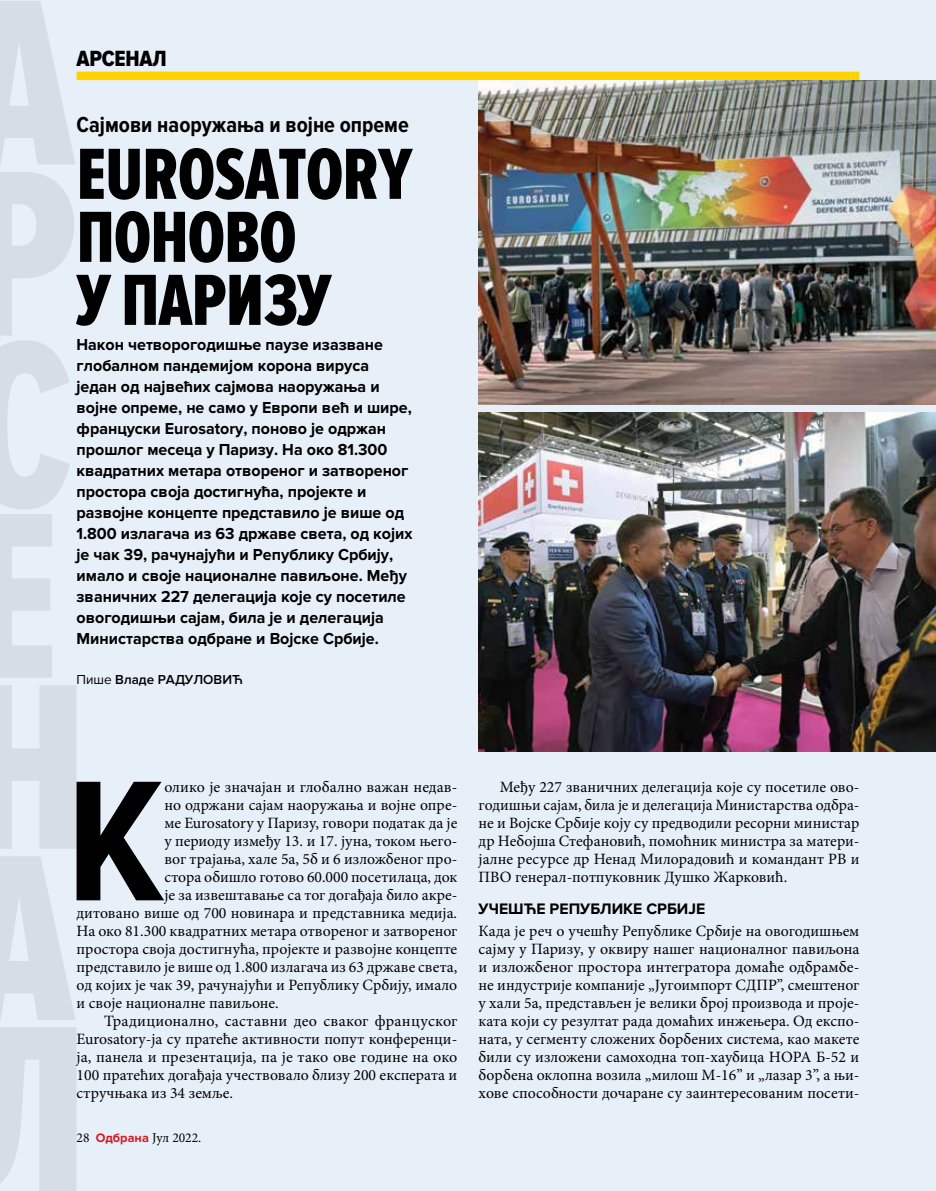
<style>
.page{position:relative;width:936px;height:1191px;background:#fff}
.page>*{position:absolute;margin:0;border:0;box-sizing:border-box;transform-origin:0 0}
.t1{font:700 177.6px "Proxima Nova Cond";color:#000}
.t2{font:75px/63px "Proxima Nova Ex Cn Extrabld";letter-spacing:-.01em;color:#000}
.t3{font:22.8px "Proxima Nova Cond Extrabld";letter-spacing:-.01em;color:#000}
.t4{font:700 22.5px "Proxima Nova Cond";color:#000}
.t5{font:700 16.5px/21px "Proxima Nova";color:#000}
.t6{font:15.75px/18px "Minion Pro";color:#000;text-align:justify}
.t7{font:700 15.75px "Proxima Nova";color:#000}
.t8{font:600 13.5px "Proxima Nova";color:#000}
.t9{font:13.5px "Minion Pro";color:#000}
.s1{font-weight:400}
.s2{font-family:"Proxima Nova";font-weight:700;font-size:12.75px;color:#d71920}
</style>
<div class="page">
<div style="left:0;top:0;width:935px;height:1191px;background:#e7eff9"></div>
<hr style="left:935px;top:0;width:1px;height:1191px;background:#e7eff9">
<div style="left:77px;top:72px;width:782px;height:8px;background:#ffd200"></div>
<svg style="left:0;top:1027px;width:77px;height:164px"></svg>
<svg style="left:0;top:856px;width:75px;height:164px"></svg>
<svg style="left:0;top:685px;width:77px;height:164px"></svg>
<svg style="left:0;top:172px;width:74px;height:506px"></svg>
<svg style="left:0;top:1px;width:75px;height:164px"></svg>
<img style="left:478px;top:413px;width:457px;height:338px">
<img style="left:478px;top:80px;width:457px;height:324px">
<h3 class="t3" style="left:77px;top:46px;width:92px">АРСЕНАЛ</h3>
<h3 class="t4" style="left:77px;top:112px;width:334px">Сајмови наоружања и војне опреме</h3>
<h2 class="t2" style="left:77px;top:145px;width:337px">EUROSATORY<br>ПОНОВО<br>У ПАРИЗУ</h2>
<p class="t5" style="left:77px;top:334px;width:337px">Након четворогодишње паузе изазване глобалном пандемијом корона вируса један од највећих сајмова наоружања и војне опреме, не само у Европи већ и шире, француски Eurosatory, поново је одржан прошлог месеца у Паризу. На око 81.300 квадратних метара отвореног и затвореног простора своја достигнућа, пројекте и развојне концепте представило је више од 1.800 излагача из 63 државе света, од којих је чак 39, рачунајући и Републику Србију, имало и своје националне павиљоне. Међу званичних 227 делегација које су посетиле овогодишњи сајам, била је и делегација Министарства одбране и Војске Србије.</p>
<p class="t8" style="left:77px;top:672px;width:168px"><span class="s1">Пише</span> Владе РАДУЛОВИЋ</p>
<h1 class="t1" style="left:66px;top:742px;width:100px">К</h1>
<p class="t6" style="left:164px;top:778px;width:294px">олико је значајан и глобално важан недав-</p>
<p class="t6" style="left:164px;top:796px;width:294px">но одржани сајам наоружања и војне опре-</p>
<p class="t6" style="left:164px;top:814px;width:294px">ме Eurosatory у Паризу, говори податак да је</p>
<p class="t6" style="left:164px;top:832px;width:294px">у периоду између 13. и 17. јуна, током њего-</p>
<p class="t6" style="left:164px;top:850px;width:294px">вог трајања, хале 5а, 5б и 6 изложбеног про-</p>
<p class="t6" style="left:164px;top:868px;width:294px">стора обишло готово 60.000 посетилаца, док</p>
<p class="t6" style="left:164px;top:886px;width:294px">је за извештавање са тог догађаја било акре-</p>
<p class="t6" style="left:77px;top:904px;width:382px">дитовано више од 700 новинара и представника медија.</p>
<p class="t6" style="left:77px;top:922px;width:382px">На око 81.300 квадратних метара отвореног и затвореног</p>
<p class="t6" style="left:77px;top:940px;width:382px">простора своја достигнућа, пројекте и развојне концепте</p>
<p class="t6" style="left:77px;top:958px;width:382px">представило је више од 1.800 излагача из 63 државе света,</p>
<p class="t6" style="left:77px;top:976px;width:382px">од којих је чак 39, рачунајући и Републику Србију, имало</p>
<p class="t6" style="left:77px;top:994px;width:204px">и своје националне павиљоне.</p>
<p class="t6" style="left:104px;top:1012px;width:355px">Традиционално, саставни део сваког француског</p>
<p class="t6" style="left:77px;top:1030px;width:382px">Eurosatory-ја су пратеће активности попут конференци-</p>
<p class="t6" style="left:77px;top:1048px;width:382px">ја, панела и презентација, па је тако ове године на око</p>
<p class="t6" style="left:77px;top:1066px;width:382px">100 пратећих догађаја учествовало близу 200 експерата и</p>
<p class="t6" style="left:77px;top:1084px;width:158px">стручњака из 34 земље.</p>
<p class="t9" style="left:77px;top:1129px;width:126px">28 <span class="s2">Одбрана</span> Јул 2022.</p>
<p class="t6" style="left:478px;top:778px;width:382px;text-indent:21px">Међу 227 званичних делегација које су посетиле ово&shy;годишњи сајам, била је и делегација Министарства одбра&shy;не и Војске Србије коју су предводили ресорни министар др Небојша Стефановић, помоћник министра за матери&shy;јалне ресурсе др Ненад Милорадовић и командант РВ и ПВО генерал-потпуковник Душко Жарковић.</p>
<p class="t7" style="left:478px;top:899px;width:228px">УЧЕШЋЕ РЕПУБЛИКЕ СРБИЈЕ</p>
<p class="t6" style="left:478px;top:922px;width:382px">Када је реч о учешћу Републике Србије на овогодишњем сајму у Паризу, у оквиру нашег националног павиљона и изложбеног простора интегратора домаће одбрамбе&shy;не индустрије компаније „Југоимпорт СДПР”, смештеног у хали 5а, представљен је велики број производа и проје&shy;ката који су резултат рада домаћих инжењера. Од експо&shy;ната, у сегменту сложених борбених система, као макете били су изложени самоходна топ-хаубица НОРА Б-52 и борбена оклопна возила „милош М-16” и „лазар 3”, а њи&shy;хове способности дочаране су заинтересованим посети-</p>
</div>
